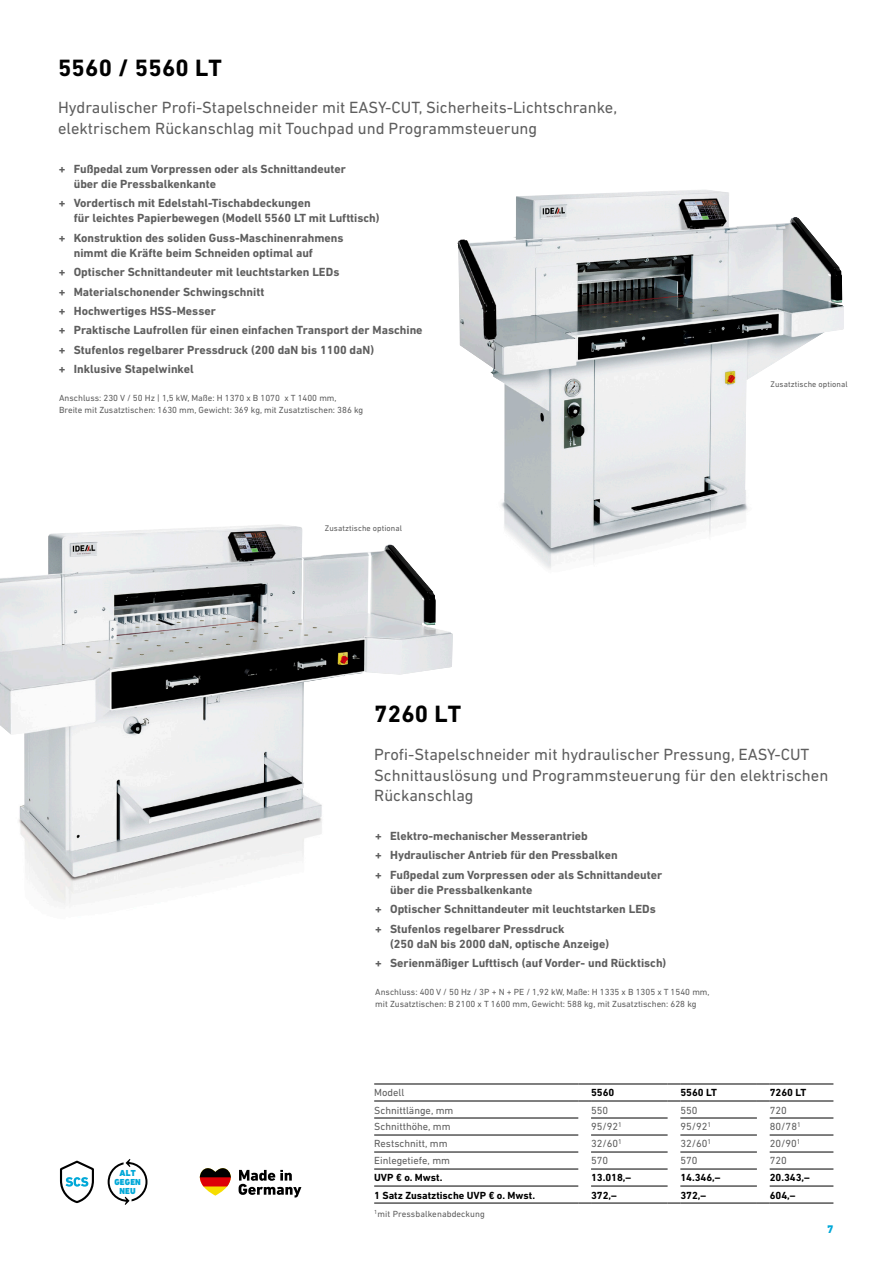
<style>
.page{position:relative;width:893px;height:1263px;background:#fff}
.page>*{position:absolute;margin:0;border:0;box-sizing:border-box;transform-origin:0 0}
.t1{font:700 24px "DIN Next LT Pro";letter-spacing:.01em;color:#000}
.t2{font:16.5px/20.5px "DIN Next LT Pro";color:#5e5e5e}
.t3{font:700 12px/19.4px "DIN Next LT Pro";color:#5e5e5e}
.t4{font:800 11.25px "DIN Next LT Pro";color:#00a8d8}
.t5{font:10.5px "DIN Next LT Pro";color:#5e5e5e}
.t6{font:700 10.5px "DIN Next LT Pro";color:#000}
.t7{font:9px/11.2px "DIN Next LT Pro";color:#5e5e5e}
.t8{font:900 8.85px/8.9px "DIN Next LT Pro";letter-spacing:.015em;color:#00a8d8;text-align:center}
.t9{font:8.25px "DIN Next LT Pro";letter-spacing:.01em;color:#5e5e5e}
</style>
<div class="page">
<img style="left:0;top:524px;width:453px;height:381px">
<img style="left:427px;top:524px;width:168px;height:89px">
<img style="left:457px;top:190px;width:387px;height:357px">
<hr style="left:374px;top:1083px;width:204px;height:1px;background:#000">
<svg style="left:578px;top:1083px;width:13px;height:1px"></svg>
<hr style="left:591px;top:1083px;width:77px;height:1px;background:#000">
<svg style="left:668px;top:1083px;width:12px;height:1px"></svg>
<hr style="left:680px;top:1083px;width:77px;height:1px;background:#000">
<svg style="left:757px;top:1083px;width:13px;height:1px"></svg>
<hr style="left:770px;top:1083px;width:63px;height:1px;background:#000">
<hr style="left:374px;top:1100px;width:204px;height:1px;background:#000">
<svg style="left:578px;top:1100px;width:13px;height:1px"></svg>
<hr style="left:591px;top:1100px;width:77px;height:1px;background:#000">
<svg style="left:668px;top:1100px;width:12px;height:1px"></svg>
<hr style="left:680px;top:1100px;width:77px;height:1px;background:#000">
<svg style="left:757px;top:1100px;width:13px;height:1px"></svg>
<hr style="left:770px;top:1100px;width:63px;height:1px;background:#000">
<hr style="left:374px;top:1118px;width:204px;height:1px;background:#000">
<hr style="left:374px;top:1135px;width:204px;height:1px;background:#000">
<hr style="left:374px;top:1152px;width:204px;height:1px;background:#000">
<hr style="left:374px;top:1169px;width:204px;height:1px;background:#000">
<hr style="left:374px;top:1186px;width:204px;height:1px;background:#000">
<hr style="left:591px;top:1118px;width:77px;height:1px;background:#000">
<hr style="left:591px;top:1135px;width:77px;height:1px;background:#000">
<hr style="left:591px;top:1152px;width:77px;height:1px;background:#000">
<hr style="left:591px;top:1169px;width:77px;height:1px;background:#000">
<hr style="left:591px;top:1186px;width:77px;height:1px;background:#000">
<hr style="left:680px;top:1118px;width:77px;height:1px;background:#000">
<hr style="left:680px;top:1135px;width:77px;height:1px;background:#000">
<hr style="left:680px;top:1152px;width:77px;height:1px;background:#000">
<hr style="left:680px;top:1169px;width:77px;height:1px;background:#000">
<hr style="left:680px;top:1186px;width:77px;height:1px;background:#000">
<hr style="left:770px;top:1118px;width:63px;height:1px;background:#000">
<hr style="left:770px;top:1135px;width:63px;height:1px;background:#000">
<hr style="left:770px;top:1152px;width:63px;height:1px;background:#000">
<hr style="left:770px;top:1169px;width:63px;height:1px;background:#000">
<hr style="left:770px;top:1186px;width:63px;height:1px;background:#000">
<hr style="left:374px;top:1203px;width:204px;height:1px;background:#000">
<svg style="left:578px;top:1203px;width:13px;height:1px"></svg>
<hr style="left:591px;top:1203px;width:77px;height:1px;background:#000">
<svg style="left:668px;top:1203px;width:12px;height:1px"></svg>
<hr style="left:680px;top:1203px;width:77px;height:1px;background:#000">
<svg style="left:757px;top:1203px;width:13px;height:1px"></svg>
<hr style="left:770px;top:1203px;width:63px;height:1px;background:#000">
<svg style="left:200px;top:1168px;width:31px;height:28px"></svg>
<svg style="left:239px;top:1170px;width:62px;height:27px"></svg>
<svg style="left:107px;top:1159px;width:41px;height:46px"></svg>
<svg style="left:59px;top:1160px;width:35px;height:44px"></svg>
<h1 class="t1" style="left:58px;top:53px;width:165px">5560 / 5560 LT</h1>
<h2 class="t2" style="left:58px;top:97px;width:561px">Hydraulischer Profi-Stapelschneider mit EASY-CUT, Sicherheits-Lichtschranke, elektrischem Rückanschlag mit Touchpad und Programmsteuerung</h2>
<p class="t3" style="left:74px;top:161px;width:274px;line-height:15.1px;text-indent:-15px">+ Fußpedal zum Vorpressen oder als Schnittandeuter über die Pressbalkenkante</p>
<p class="t3" style="left:74px;top:195px;width:307px;line-height:15.1px;text-indent:-15px">+ Vordertisch mit Edelstahl-Tischabdeckungen<br>für leichtes Papierbewegen (Modell 5560 LT mit Lufttisch)</p>
<p class="t3" style="left:74px;top:230px;width:271px;line-height:15.1px;text-indent:-15px">+ Konstruktion des soliden Guss-Maschinenrahmens nimmt die Kräfte beim Schneiden optimal auf</p>
<p class="t3" style="left:59px;top:262px;width:365px">+ Optischer Schnittandeuter mit leuchtstarken LEDs<br>+ Materialschonender Schwingschnitt<br>+ Hochwertiges HSS-Messer<br>+ Praktische Laufrollen für einen einfachen Transport der Maschine + Stufenlos regelbarer Pressdruck (200 daN bis 1100 daN)<br>+ Inklusive Stapelwinkel</p>
<p class="t7" style="left:59px;top:393px;width:306px">Anschluss: 230 V / 50 Hz | 1,5 kW, Maße: H 1370 x B 1070 x T 1400 mm,<br>Breite mit Zusatztischen: 1630 mm, Gewicht: 369 kg, mit Zusatztischen: 386 kg</p>
<p class="t9" style="left:325px;top:523px;width:79px">Zusatztische optional</p>
<p class="t9" style="left:770px;top:380px;width:79px">Zusatztische optional</p>
<h1 class="t1" style="left:374px;top:700px;width:89px">7260 LT</h1>
<h2 class="t2" style="left:374px;top:744px;width:456px">Profi-Stapelschneider mit hydraulischer Pressung, EASY-CUT<br>Schnittauslösung und Programmsteuerung für den elektrischen<br>Rückanschlag</h2>
<p class="t3" style="left:375px;top:826px;width:288px">+ Elektro-mechanischer Messerantrieb<br>+ Hydraulischer Antrieb für den Pressbalken<br>+ Fußpedal zum Vorpressen oder als Schnittandeuter</p>
<p class="t3" style="left:375px;top:880px;width:282px;text-indent:15px">über die Pressbalkenkante<br>+ Optischer Schnittandeuter mit leuchtstarken LEDs + Stufenlos regelbarer Pressdruck</p>
<p class="t3" style="left:375px;top:934px;width:293px;text-indent:15px">(250 daN bis 2000 daN, optische Anzeige)<br>+ Serienmäßiger Lufttisch (auf Vorder- und Rücktisch)</p>
<p class="t8" style="left:114px;top:1168px;width:28px">ALT<br>GEGEN<br>NEU</p>
<p class="t7" style="left:375px;top:986px;width:336px">Anschluss: 400 V / 50 Hz / 3P + N + PE / 1,92 kW, Maße: H 1335 x B 1305 x T 1540 mm, mit Zusatztischen: B 2100 x T 1600 mm, Gewicht: 588 kg, mit Zusatztischen: 628 kg</p>
<p class="t5" style="left:374px;top:1087px;width:32px">Modell</p>
<p class="t6" style="left:591px;top:1087px;width:25px">5560</p>
<p class="t6" style="left:680px;top:1087px;width:38px">5560 LT</p>
<p class="t6" style="left:770px;top:1087px;width:38px">7260 LT</p>
<p class="t5" style="left:374px;top:1104px;width:81px">Schnittlänge, mm</p>
<p class="t5" style="left:591px;top:1104px;width:19px">550</p>
<p class="t5" style="left:680px;top:1104px;width:19px">550</p>
<p class="t5" style="left:770px;top:1104px;width:19px">720</p>
<p class="t5" style="left:374px;top:1121px;width:78px">Schnitthöhe, mm</p>
<p class="t5" style="left:591px;top:1121px;width:32px">95/92<sup>1</sup></p>
<p class="t5" style="left:680px;top:1121px;width:32px">95/92<sup>1</sup></p>
<p class="t5" style="left:770px;top:1121px;width:33px">80/78<sup>1</sup></p>
<p class="t5" style="left:374px;top:1138px;width:75px">Restschnitt, mm</p>
<p class="t5" style="left:591px;top:1138px;width:32px">32/60<sup>1</sup></p>
<p class="t5" style="left:680px;top:1138px;width:32px">32/60<sup>1</sup></p>
<p class="t5" style="left:770px;top:1138px;width:32px">20/90<sup>1</sup></p>
<p class="t5" style="left:374px;top:1155px;width:77px">Einlegetiefe, mm</p>
<p class="t5" style="left:591px;top:1155px;width:19px">570</p>
<p class="t5" style="left:680px;top:1155px;width:19px">570</p>
<p class="t5" style="left:770px;top:1155px;width:19px">720</p>
<p class="t6" style="left:374px;top:1172px;width:70px">UVP € o. Mwst.</p>
<p class="t6" style="left:591px;top:1172px;width:42px">13.018,–</p>
<p class="t6" style="left:680px;top:1172px;width:42px">14.346,–</p>
<p class="t6" style="left:770px;top:1172px;width:42px">20.343,–</p>
<p class="t6" style="left:374px;top:1189px;width:162px">1 Satz Zusatztische UVP € o. Mwst.</p>
<p class="t6" style="left:591px;top:1189px;width:27px">372,–</p>
<p class="t6" style="left:680px;top:1189px;width:27px">372,–</p>
<p class="t6" style="left:770px;top:1189px;width:27px">604,–</p>
<p class="t7" style="left:374px;top:1208px;width:112px"><sup>1</sup>mit Pressbalkenabdeckung</p>
<p class="t4" style="left:827px;top:1223px;width:8px">7</p>
</div>
